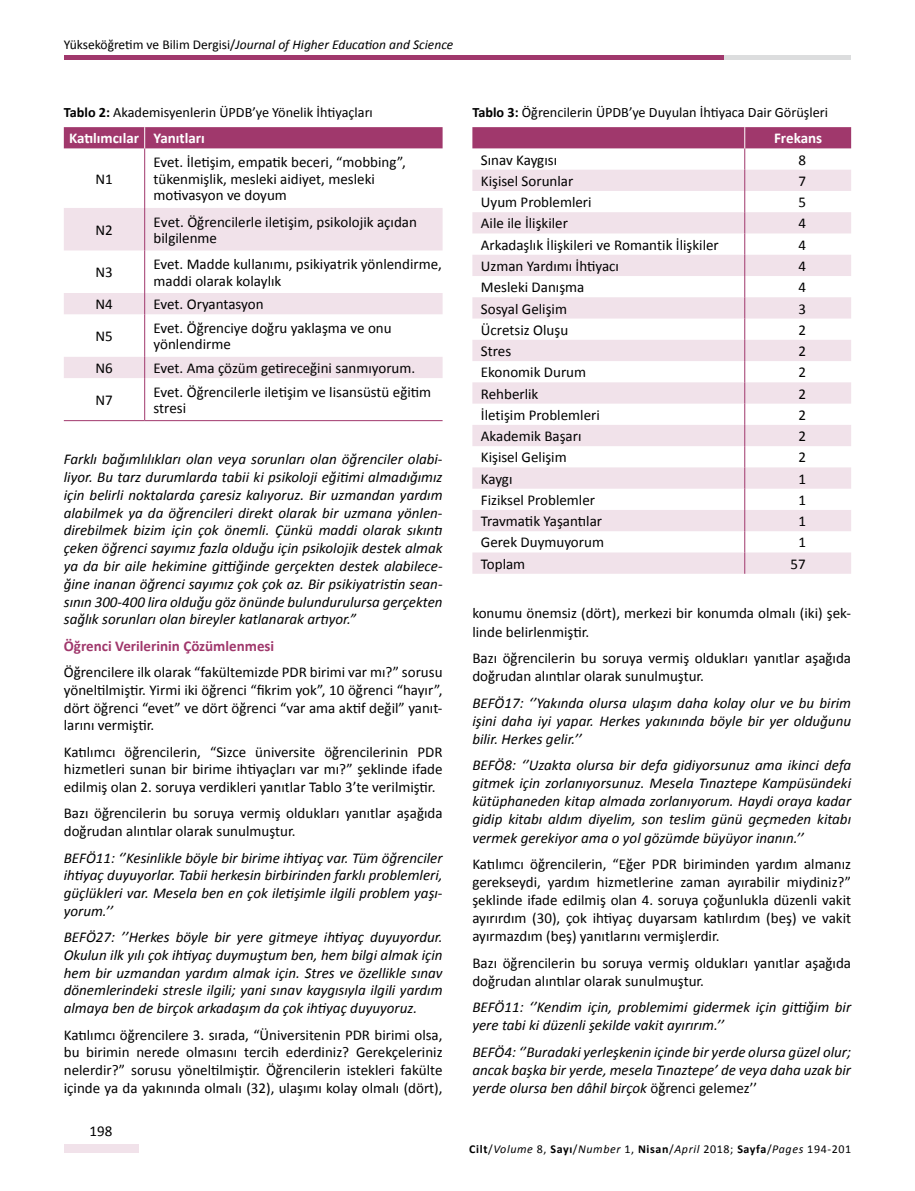
<style>
.page{position:relative;width:915px;height:1191px;background:#fff}
.page>*{position:absolute;margin:0;border:0;box-sizing:border-box;transform-origin:0 0}
.t1{font:15px/17.7px "Calibri";color:#000}
.t2{font:italic 15px/17.7px "Calibri";color:#000;text-align:justify}
.t3{font:700 15px "Calibri";color:#a0386c}
.t4{font:700 15px "Calibri";color:#fff}
.t5{font:14.25px "Calibri";color:#000}
.t6{font:italic 13.5px "Calibri";color:#000}
.t7{font:italic 12px "Calibri";letter-spacing:.05em;color:#000}
.s1{font-style:normal}
.s2{font-weight:700}
.s3{font-weight:700;font-style:normal}
</style>
<div class="page">
<div style="left:64px;top:1144px;width:74px;height:8px;background:#f1e2ea"></div>
<div style="left:719px;top:55px;width:131px;height:5px;background:#dcddde"></div>
<div style="left:64px;top:55px;width:659px;height:5px;background:#a0386c"></div>
<svg style="left:64px;top:208px;width:378px;height:170px"></svg>
<hr style="left:144px;top:148px;width:1px;height:60px;background:#a0386c">
<hr style="left:144px;top:208px;width:1px;height:42px;background:#a0386c">
<hr style="left:144px;top:250px;width:1px;height:43px;background:#a0386c">
<svg style="left:144px;top:293px;width:1px;height:21px"></svg>
<hr style="left:144px;top:314px;width:1px;height:43px;background:#a0386c">
<svg style="left:144px;top:357px;width:1px;height:21px"></svg>
<hr style="left:144px;top:378px;width:1px;height:42px;background:#a0386c">
<div style="left:64px;top:127px;width:378px;height:21px;background:#a0386c"></div>
<hr style="left:64px;top:420px;width:81px;height:1px;background:#a0386c">
<hr style="left:145px;top:420px;width:297px;height:1px;background:#a0386c">
<svg style="left:472px;top:127px;width:378px;height:447px"></svg>
<p class="t6" style="left:64px;top:36px;width:391px"><span class="s1">Yükseköğretim ve Bilim Dergisi/</span>Journal of Higher Education and Science</p>
<p class="t5" style="left:64px;top:103px;width:310px"><span class="s2">Tablo 2:</span> Akademisyenlerin ÜPDB’ye Yönelik İhtiyaçları</p>
<p class="t4" style="left:69px;top:129px;width:137px">Katılımcılar Yanıtları</p>
<p class="t1" style="left:95px;top:170px;width:19px">N1</p>
<p class="t1" style="left:153px;top:154px;width:253px;line-height:16.5px">Evet. İletişim, empatik beceri, “mobbing”, tükenmişlik, mesleki aidiyet, mesleki motivasyon ve doyum</p>
<p class="t1" style="left:95px;top:221px;width:19px">N2</p>
<p class="t1" style="left:153px;top:213px;width:265px;line-height:16.5px">Evet. Öğrencilerle iletişim, psikolojik açıdan bilgilenme</p>
<p class="t1" style="left:95px;top:264px;width:19px">N3</p>
<p class="t1" style="left:153px;top:256px;width:290px;line-height:16.5px">Evet. Madde kullanımı, psikiyatrik yönlendirme, maddi olarak kolaylık</p>
<p class="t1" style="left:95px;top:295px;width:19px">N4</p>
<p class="t1" style="left:153px;top:295px;width:111px">Evet. Oryantasyon</p>
<p class="t1" style="left:95px;top:327px;width:19px">N5</p>
<p class="t1" style="left:153px;top:320px;width:239px;line-height:16.5px">Evet. Öğrenciye doğru yaklaşma ve onu yönlendirme</p>
<p class="t1" style="left:95px;top:359px;width:19px">N6</p>
<p class="t1" style="left:153px;top:359px;width:263px">Evet. Ama çözüm getireceğini sanmıyorum.</p>
<p class="t1" style="left:95px;top:391px;width:19px">N7</p>
<p class="t1" style="left:153px;top:383px;width:279px;line-height:16.5px">Evet. Öğrencilerle iletişim ve lisansüstü eğitim stresi</p>
<p class="t2" style="left:64px;top:450px;width:380px">Farklı bağımlılıkları olan veya sorunları olan öğrenciler olabi&shy;liyor. Bu tarz durumlarda tabii ki psikoloji eğitimi almadığımız için belirli noktalarda çaresiz kalıyoruz. Bir uzmandan yardım alabilmek ya da öğrencileri direkt olarak bir uzmana yönlen&shy;direbilmek bizim için çok önemli. Çünkü maddi olarak sıkıntı çeken öğrenci sayımız fazla olduğu için psikolojik destek almak ya da bir aile hekimine gittiğinde gerçekten destek alabilece&shy;ğine inanan öğrenci sayımız çok çok az. Bir psikiyatristin sean&shy;sının 300-400 lira olduğu göz önünde bulundurulursa gerçekten sağlık sorunları olan bireyler katlanarak artıyor.”</p>
<p class="t3" style="left:64px;top:636px;width:212px">Öğrenci Verilerinin Çözümlenmesi</p>
<p class="t1" style="left:64px;top:663px;width:380px;text-align:justify">Öğrencilere ilk olarak “fakültemizde PDR birimi var mı?” sorusu yöneltilmiştir. Yirmi iki öğrenci “fikrim yok”, 10 öğrenci “hayır”, dört öğrenci “evet” ve dört öğrenci “var ama aktif değil” yanıt&shy;larını vermiştir.</p>
<p class="t1" style="left:64px;top:743px;width:380px;text-align:justify">Katılımcı öğrencilerin, “Sizce üniversite öğrencilerinin PDR hizmetleri sunan bir birime ihtiyaçları var mı?” şeklinde ifade edilmiş olan 2. soruya verdikleri yanıtlar Tablo 3’te verilmiştir.</p>
<p class="t1" style="left:64px;top:804px;width:380px">Bazı öğrencilerin bu soruya vermiş oldukları yanıtlar aşağıda doğrudan alıntılar olarak sunulmuştur.</p>
<p class="t2" style="left:64px;top:848px;width:380px">BEFÖ11: ‘’Kesinlikle böyle bir birime ihtiyaç var. Tüm öğrenciler ihtiyaç duyuyorlar. Tabii herkesin birbirinden farklı problemleri, güçlükleri var. Mesela ben en çok iletişimle ilgili problem yaşı&shy;yorum.’’</p>
<p class="t2" style="left:64px;top:927px;width:380px">BEFÖ27: ’’Herkes böyle bir yere gitmeye ihtiyaç duyuyordur.<br>Okulun ilk yılı çok ihtiyaç duymuştum ben, hem bilgi almak için hem bir uzmandan yardım almak için. Stres ve özellikle sınav dönemlerindeki stresle ilgili; yani sınav kaygısıyla ilgili yardım almaya ben de birçok arkadaşım da çok ihtiyaç duyuyoruz.</p>
<p class="t1" style="left:64px;top:1025px;width:380px;text-align:justify">Katılımcı öğrencilere 3. sırada, “Üniversitenin PDR birimi olsa, bu birimin nerede olmasını tercih ederdiniz? Gerekçeleriniz nelerdir?” sorusu yöneltilmiştir. Öğrencilerin istekleri fakülte içinde ya da yakınında olmalı (32), ulaşımı kolay olmalı (dört),</p>
<p class="t1" style="left:90px;top:1122px;width:24px">198</p>
<p class="t5" style="left:472px;top:103px;width:357px"><span class="s2">Tablo 3:</span> Öğrencilerin ÜPDB’ye Duyulan İhtiyaca Dair Görüşleri</p>
<p class="t4" style="left:773px;top:129px;width:50px">Frekans</p>
<p class="t1" style="left:480px;top:151px;width:78px">Sınav Kaygısı</p>
<p class="t1" style="left:798px;top:151px;width:9px">8</p>
<p class="t1" style="left:480px;top:172px;width:94px">Kişisel Sorunlar</p>
<p class="t1" style="left:798px;top:172px;width:9px">7</p>
<p class="t1" style="left:480px;top:193px;width:112px">Uyum Problemleri</p>
<p class="t1" style="left:798px;top:193px;width:9px">5</p>
<p class="t1" style="left:480px;top:215px;width:89px">Aile ile İlişkiler</p>
<p class="t1" style="left:798px;top:215px;width:9px">4</p>
<p class="t1" style="left:480px;top:236px;width:239px">Arkadaşlık İlişkileri ve Romantik İlişkiler</p>
<p class="t1" style="left:798px;top:236px;width:9px">4</p>
<p class="t1" style="left:480px;top:257px;width:140px">Uzman Yardımı İhtiyacı</p>
<p class="t1" style="left:798px;top:257px;width:9px">4</p>
<p class="t1" style="left:480px;top:278px;width:105px">Mesleki Danışma</p>
<p class="t1" style="left:798px;top:278px;width:9px">4</p>
<p class="t1" style="left:480px;top:300px;width:88px">Sosyal Gelişim</p>
<p class="t1" style="left:798px;top:300px;width:9px">3</p>
<p class="t1" style="left:480px;top:321px;width:89px">Ücretsiz Oluşu</p>
<p class="t1" style="left:798px;top:321px;width:9px">2</p>
<p class="t1" style="left:480px;top:342px;width:32px">Stres</p>
<p class="t1" style="left:798px;top:342px;width:9px">2</p>
<p class="t1" style="left:480px;top:363px;width:107px">Ekonomik Durum</p>
<p class="t1" style="left:798px;top:363px;width:9px">2</p>
<p class="t1" style="left:480px;top:385px;width:59px">Rehberlik</p>
<p class="t1" style="left:798px;top:385px;width:9px">2</p>
<p class="t1" style="left:480px;top:406px;width:120px">İletişim Problemleri</p>
<p class="t1" style="left:798px;top:406px;width:9px">2</p>
<p class="t1" style="left:480px;top:427px;width:102px">Akademik Başarı</p>
<p class="t1" style="left:798px;top:427px;width:9px">2</p>
<p class="t1" style="left:480px;top:448px;width:87px">Kişisel Gelişim</p>
<p class="t1" style="left:798px;top:448px;width:9px">2</p>
<p class="t1" style="left:480px;top:470px;width:33px">Kaygı</p>
<p class="t1" style="left:798px;top:470px;width:9px">1</p>
<p class="t1" style="left:480px;top:491px;width:116px">Fiziksel Problemler</p>
<p class="t1" style="left:798px;top:491px;width:9px">1</p>
<p class="t1" style="left:480px;top:512px;width:123px">Travmatik Yaşantılar</p>
<p class="t1" style="left:798px;top:512px;width:9px">1</p>
<p class="t1" style="left:480px;top:533px;width:125px">Gerek Duymuyorum</p>
<p class="t1" style="left:798px;top:533px;width:9px">1</p>
<p class="t1" style="left:480px;top:555px;width:46px">Toplam</p>
<p class="t1" style="left:790px;top:555px;width:17px">57</p>
<p class="t1" style="left:472px;top:604px;width:380px">konumu önemsiz (dört), merkezi bir konumda olmalı (iki) şek&shy;linde belirlenmiştir.</p>
<p class="t1" style="left:472px;top:649px;width:380px">Bazı öğrencilerin bu soruya vermiş oldukları yanıtlar aşağıda doğrudan alıntılar olarak sunulmuştur.</p>
<p class="t2" style="left:472px;top:693px;width:380px">BEFÖ17: ‘’Yakında olursa ulaşım daha kolay olur ve bu birim işini daha iyi yapar. Herkes yakınında böyle bir yer olduğunu bilir. Herkes gelir.’’</p>
<p class="t2" style="left:472px;top:755px;width:380px">BEFÖ8: ‘’Uzakta olursa bir defa gidiyorsunuz ama ikinci defa gitmek için zorlanıyorsunuz. Mesela Tınaztepe Kampüsündeki kütüphaneden kitap almada zorlanıyorum. Haydi oraya kadar gidip kitabı aldım diyelim, son teslim günü geçmeden kitabı vermek gerekiyor ama o yol gözümde büyüyor inanın.’’</p>
<p class="t1" style="left:472px;top:855px;width:380px;text-align:justify">Katılımcı öğrencilerin, “Eğer PDR biriminden yardım almanız gerekseydi, yardım hizmetlerine zaman ayırabilir miydiniz?” şeklinde ifade edilmiş olan 4. soruya çoğunlukla düzenli vakit ayırırdım (30), çok ihtiyaç duyarsam katılırdım (beş) ve vakit ayırmazdım (beş) yanıtlarını vermişlerdir.</p>
<p class="t1" style="left:472px;top:954px;width:380px">Bazı öğrencilerin bu soruya vermiş oldukları yanıtlar aşağıda doğrudan alıntılar olarak sunulmuştur.</p>
<p class="t2" style="left:472px;top:997px;width:380px">BEFÖ11: ‘’Kendim için, problemimi gidermek için gittiğim bir yere tabi ki düzenli şekilde vakit ayırırım.’’</p>
<p class="t2" style="left:472px;top:1042px;width:380px">BEFÖ4: ‘’Buradaki yerleşkenin içinde bir yerde olursa güzel olur; ancak başka bir yerde, mesela Tınaztepe’ de veya daha uzak bir yerde olursa ben dâhil birçok <span class="s1">öğrenci gelemez’’</span></p>
<p class="t7" style="left:469px;top:1140px;width:383px"><span class="s3">Cilt</span><span class="s1">/</span>Volume <span class="s1">8,</span> <span class="s3">Sayı</span><span class="s1">/</span>Number <span class="s1">1,</span> <span class="s3">Nisan</span><span class="s1">/</span>April <span class="s1">2018;</span> <span class="s3">Sayfa</span><span class="s1">/</span>Pages <span class="s1">194-201</span></p>
</div>
